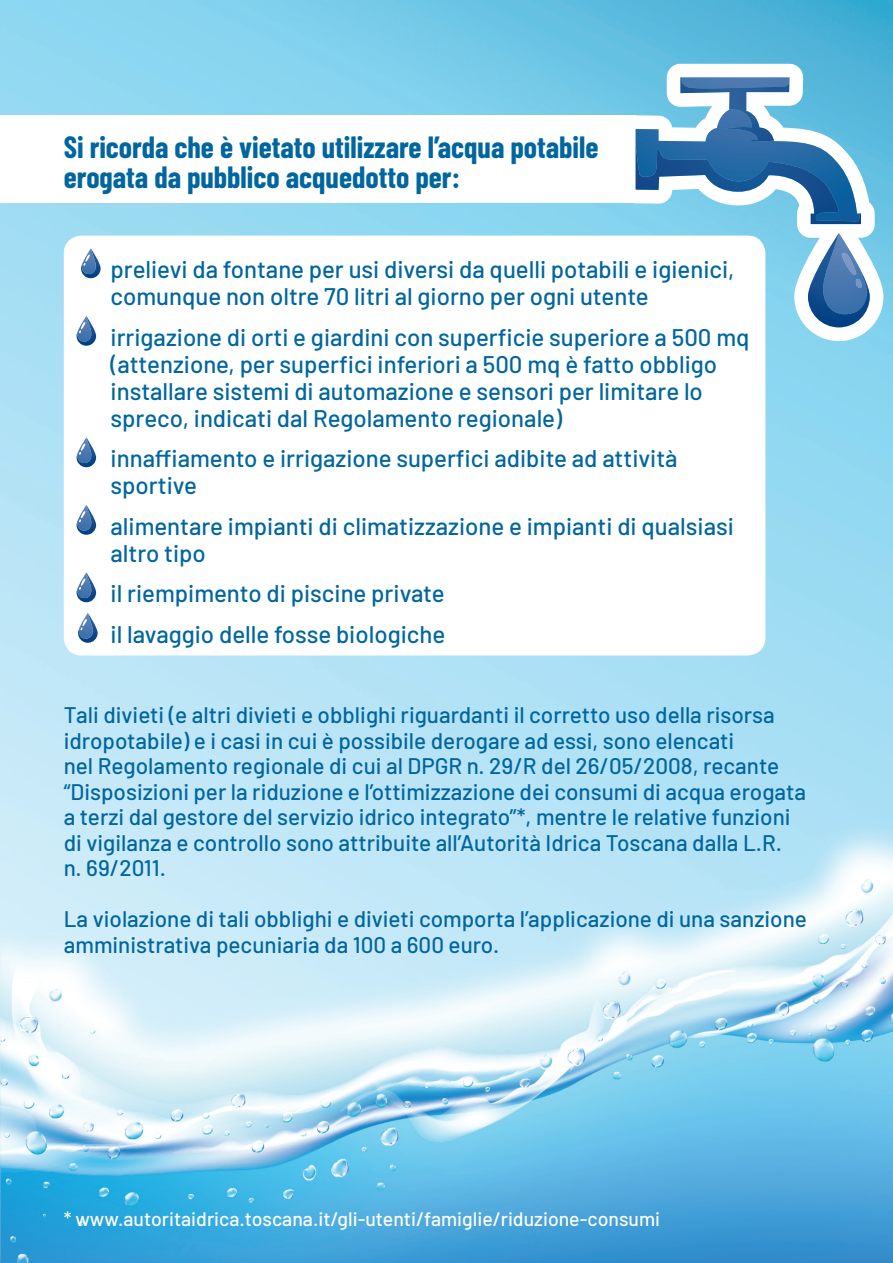
<style>
.page{position:relative;width:893px;height:1263px;background:#fff}
.page>*{position:absolute;margin:0;border:0;box-sizing:border-box;transform-origin:0 0}
.t1{font:700 30px "Barlow Condensed";color:#01669f}
.t2{font:500 24px/27px "Barlow";color:#01669f}
.t3{font:500 22.5px/25.5px "Barlow";color:#01669f}
.t4{font:500 19.5px "Barlow";color:#fff}
</style>
<div class="page">
<img style="left:0;top:0;width:893px;height:1263px">
<div style="left:0;top:115px;width:635px;height:88px;background:#fff"></div>
<div style="left:64px;top:236px;width:701px;height:419px;background:#fff;border-radius:18px"></div>
<img style="left:81px;top:257px;width:20px;height:21px">
<svg style="left:82px;top:248px;width:14px;height:26px"></svg>
<img style="left:79px;top:324px;width:17px;height:22px">
<svg style="left:77px;top:316px;width:14px;height:26px"></svg>
<img style="left:78px;top:445px;width:18px;height:22px">
<svg style="left:77px;top:437px;width:14px;height:26px"></svg>
<img style="left:78px;top:513px;width:18px;height:22px">
<svg style="left:77px;top:505px;width:14px;height:26px"></svg>
<img style="left:78px;top:580px;width:18px;height:22px">
<svg style="left:77px;top:572px;width:14px;height:26px"></svg>
<img style="left:78px;top:621px;width:20px;height:22px">
<svg style="left:79px;top:613px;width:14px;height:26px"></svg>
<svg style="left:622px;top:64px;width:261px;height:277px"></svg>
<svg style="left:635px;top:77px;width:225px;height:67px"></svg>
<img style="left:680px;top:77px;width:109px;height:64px">
<img style="left:635px;top:144px;width:226px;height:80px">
<img style="left:808px;top:233px;width:62px;height:94px">
<svg style="left:823px;top:233px;width:44px;height:81px"></svg>
<p class="t1" style="left:64px;top:125px;width:536px">Si ricorda che è vietato utilizzare l’acqua potabile</p>
<p class="t1" style="left:64px;top:155px;width:398px">erogata da pubblico acquedotto per:</p>
<p class="t2" style="left:111px;top:254px;width:625px">prelievi da fontane per usi diversi da quelli potabili e igienici, comunque non oltre 70 litri al giorno per ogni utente</p>
<p class="t2" style="left:111px;top:322px;width:640px">irrigazione di orti e giardini con superficie superiore a 500 mq (attenzione, per superfici inferiori a 500 mq è fatto obbligo installare sistemi di automazione e sensori per limitare lo spreco, indicati dal Regolamento regionale)</p>
<p class="t2" style="left:111px;top:443px;width:569px">innaffiamento e irrigazione superfici adibite ad attività sportive</p>
<p class="t2" style="left:111px;top:511px;width:625px">alimentare impianti di climatizzazione e impianti di qualsiasi altro tipo</p>
<p class="t2" style="left:111px;top:578px;width:336px">il riempimento di piscine private</p>
<p class="t2" style="left:111px;top:619px;width:336px">il lavaggio delle fosse biologiche</p>
<p class="t3" style="left:64px;top:700px;width:744px">Tali divieti (e altri divieti e obblighi riguardanti il corretto uso della risorsa idropotabile) e i casi in cui è possibile derogare ad essi, sono elencati<br>nel Regolamento regionale di cui al DPGR n. 29/R del 26/05/2008, recante “Disposizioni per la riduzione e l’ottimizzazione dei consumi di acqua erogata a terzi dal gestore del servizio idrico integrato”*, mentre le relative funzioni di vigilanza e controllo sono attribuite all’Autorità Idrica Toscana dalla L.R.<br>n. 69/2011.</p>
<p class="t3" style="left:64px;top:904px;width:745px">La violazione di tali obblighi e divieti comporta l’applicazione di una sanzione amministrativa pecuniaria da 100 a 600 euro.</p>
<p class="t4" style="left:64px;top:1204px;width:598px">* www.autoritaidrica.toscana.it/gli-utenti/famiglie/riduzione-consumi</p>
</div>
